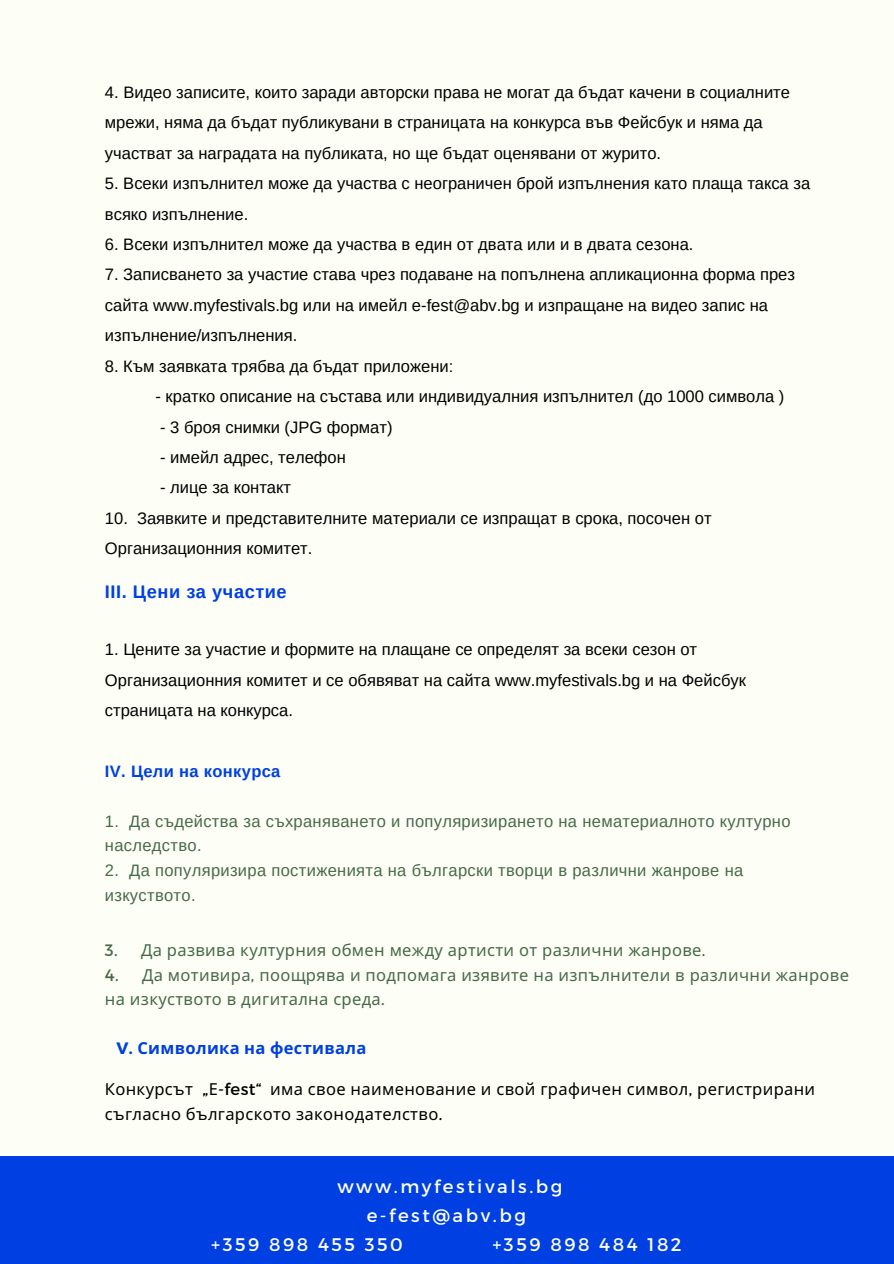
<style>
.page{position:relative;width:894px;height:1264px;background:#fff}
.page>*{position:absolute;margin:0;border:0;box-sizing:border-box;transform-origin:0 0}
.t1{font:18.15px "Montserrat";letter-spacing:.14em;color:#fdfff6}
.t2{font:700 18.15px "Arimo";letter-spacing:.03em;color:#003fe1}
.t3{font:16.5px/30.5px "Arimo";color:#000}
.t4{font:16.5px/24.8px "Arimo";letter-spacing:.02em;color:#476949}
.t5{font:16.5px/24.8px "Noto Sans";letter-spacing:.02em;color:#476949}
.t6{font:16.5px/24.8px "Noto Sans";letter-spacing:.02em;color:#000}
.t7{font:700 16.5px "Noto Sans";letter-spacing:.02em;color:#003fe1}
.t8{font:700 16.5px "Arimo";letter-spacing:.02em;color:#003fe1}
.s1{font-family:"Montserrat"}
</style>
<div class="page">
<div style="left:0;top:0;width:893px;height:1263px;background:#fdfff6"></div>
<div style="left:0;top:1155px;width:893px;height:108px;background:#003fe1"></div>
<p class="t3" style="left:105px;top:77px;width:686px">4. Видео записите, които заради авторски права не могат да бъдат качени в социалните мрежи, няма да бъдат публикувани в страницата на конкурса във Фейсбук и няма да участват за наградата на публиката, но ще бъдат оценявани от журито.</p>
<p class="t3" style="left:105px;top:168px;width:706px">5. Всеки изпълнител може да участва с неограничен брой изпълнения като плаща такса за всяко изпълнение.</p>
<p class="t3" style="left:105px;top:229px;width:590px">6. Всеки изпълнител може да участва в един от двата или и в двата сезона.</p>
<p class="t3" style="left:105px;top:259px;width:691px">7. Записването за участие става чрез подаване на попълнена апликационна форма през сайта www.myfestivals.bg или на имейл e-fest@abv.bg и изпращане на видео запис на изпълнение/изпълнения.</p>
<p class="t3" style="left:105px;top:351px;width:350px">8. Към заявката трябва да бъдат приложени:</p>
<p class="t3" style="left:155px;top:381px;width:630px">- кратко описание на състава или индивидуалния изпълнител (до 1000 символа )</p>
<p class="t3" style="left:160px;top:411px;width:234px">- 3 броя снимки (JPG формат)</p>
<p class="t3" style="left:160px;top:442px;width:187px">- имейл адрес, телефон</p>
<p class="t3" style="left:160px;top:472px;width:132px">- лице за контакт</p>
<p class="t3" style="left:105px;top:503px;width:608px">10. Заявките и представителните материали се изпращат в срока, посочен от<br>Организационния комитет.</p>
<p class="t2" style="left:105px;top:582px;width:183px">III. Цени за участие</p>
<p class="t3" style="left:105px;top:634px;width:642px">1. Цените за участие и формите на плащане се определят за всеки сезон от<br>Организационния комитет и се обявяват на сайта www.myfestivals.bg и на Фейсбук страницата на конкурса.</p>
<p class="t8" style="left:105px;top:762px;width:177px">IV. Цели на конкурса</p>
<p class="t4" style="left:105px;top:808px;width:687px">1. Да съдейства за съхраняването и популяризирането на нематериалното културно наследство.</p>
<p class="t4" style="left:105px;top:858px;width:639px">2. Да популяризира постиженията на български творци в различни жанрове на изкуството.</p>
<p class="t5" style="left:105px;top:937px;width:602px"><span class="s1">3.</span> Да развива културния обмен между артисти от различни жанрове<span class="s1">.</span></p>
<p class="t5" style="left:105px;top:961px;width:745px"><span class="s1">4.</span> Да мотивира<span class="s1">,</span> поощрява и подпомага изявите на изпълнители в различни жанрове на изкуството в дигитална среда<span class="s1">.</span></p>
<p class="t7" style="left:116px;top:1035px;width:251px"><span class="s1">V.</span> Символика на фестивала</p>
<p class="t6" style="left:105px;top:1076px;width:711px">Конкурсът <span class="s1">„</span>Е<span class="s1">-fest“</span> има свое наименование и свой графичен символ<span class="s1">,</span> регистрирани съгласно българското законодателство<span class="s1">.</span></p>
<p class="t1" style="left:337px;top:1174px;width:226px">www.myfestivals.bg</p>
<p class="t1" style="left:366px;top:1203px;width:161px">e-fest@abv.bg</p>
<p class="t1" style="left:211px;top:1232px;width:193px">+359 898 455 350</p>
<p class="t1" style="left:492px;top:1232px;width:191px">+359 898 484 182</p>
</div>
